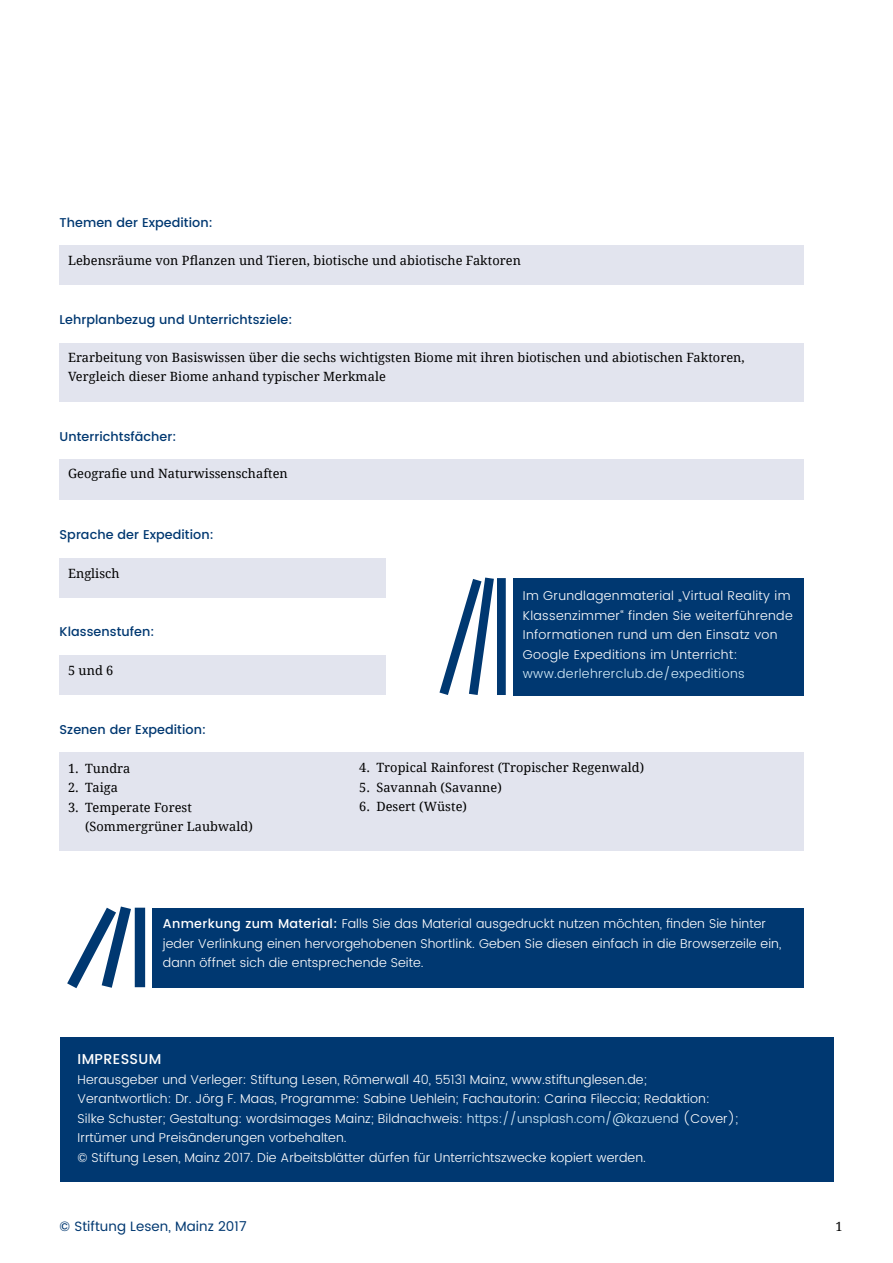
<style>
.page{position:relative;width:893px;height:1263px;background:#fff}
.page>*{position:absolute;margin:0;border:0;box-sizing:border-box;transform-origin:0 0}
.t1{font:500 14.25px "Poppins DE";letter-spacing:.025em;color:#fff}
.t2{font:13.5px "Poppins DE";letter-spacing:.005em;color:#003871}
.t3{font:300 12.75px/19.5px "Poppins DE";letter-spacing:.005em;color:#fff}
.t4{font:12.75px/19.5px "Droid Serif";letter-spacing:.005em;color:#000}
.t5{font:300 12.75px/19.5px "Poppins DE";letter-spacing:.025em;color:#fff}
.t6{font:500 12.75px "Poppins DE";letter-spacing:.005em;color:#003871}
.t7{font:300 12.75px "Poppins DE";letter-spacing:.025em;color:#d5edfa}
.s1{font-weight:500}
.s2{font-size:12.45px}
.s3{color:#d5edfa}
</style>
<div class="page">
<div style="left:60px;top:245px;width:744px;height:39px;background:#e2e4ee"></div>
<div style="left:60px;top:344px;width:744px;height:58px;background:#e2e4ee"></div>
<div style="left:60px;top:459px;width:744px;height:40px;background:#e2e4ee"></div>
<div style="left:60px;top:752px;width:744px;height:98px;background:#e2e4ee"></div>
<div style="left:60px;top:656px;width:326px;height:39px;background:#e2e4ee"></div>
<div style="left:60px;top:558px;width:326px;height:39px;background:#e2e4ee"></div>
<div style="left:60px;top:1037px;width:773px;height:145px;background:#003871"></div>
<div style="left:152px;top:908px;width:652px;height:79px;background:#003871"></div>
<div style="left:135px;top:908px;width:10px;height:79px;background:#003871"></div>
<svg style="left:67px;top:906px;width:72px;height:83px"></svg>
<div style="left:513px;top:578px;width:291px;height:117px;background:#003871"></div>
<div style="left:497px;top:578px;width:9px;height:117px;background:#003871"></div>
<svg style="left:439px;top:577px;width:60px;height:118px"></svg>
<p class="t6" style="left:60px;top:213px;width:155px">Themen der Expedition:</p>
<p class="t4" style="left:68px;top:250px;width:454px">Lebensräume von Pflanzen und Tieren, biotische und abiotische Faktoren</p>
<p class="t6" style="left:60px;top:310px;width:234px">Lehrplanbezug und Unterrichtsziele:</p>
<p class="t4" style="left:68px;top:347px;width:678px">Erarbeitung von Basiswissen über die sechs wichtigsten Biome mit ihren biotischen und abiotischen Faktoren,<br>Vergleich dieser Biome anhand typischer Merkmale</p>
<p class="t6" style="left:60px;top:427px;width:118px">Unterrichtsfächer:</p>
<p class="t4" style="left:68px;top:463px;width:221px">Geografie und Naturwissenschaften</p>
<p class="t6" style="left:60px;top:525px;width:156px">Sprache der Expedition:</p>
<p class="t4" style="left:68px;top:563px;width:53px">Englisch</p>
<p class="t6" style="left:60px;top:622px;width:96px">Klassenstufen:</p>
<p class="t4" style="left:68px;top:661px;width:47px">5 und 6</p>
<p class="t6" style="left:60px;top:720px;width:148px">Szenen der Expedition:</p>
<p class="t4" style="left:68px;top:758px;width:64px">1. Tundra</p>
<p class="t4" style="left:68px;top:777px;width:51px">2. Taiga</p>
<p class="t4" style="left:68px;top:797px;width:125px">3. Temperate Forest</p>
<p class="t4" style="left:85px;top:816px;width:169px">(Sommergrüner Laubwald)</p>
<p class="t5" style="left:523px;top:587px;width:271px">Im Grundlagenmaterial „Virtual Reality im Klassenzimmer“ finden Sie weiterführende Informationen rund um den Einsatz von Google Expeditions im Unterricht:</p>
<p class="t7" style="left:523px;top:665px;width:223px">www.derlehrerclub.de/expeditions</p>
<p class="t4" style="left:359px;top:758px;width:286px">4. Tropical Rainforest (Tropischer Regenwald)</p>
<p class="t4" style="left:359px;top:777px;width:144px">5. Savannah (Savanne)</p>
<p class="t4" style="left:359px;top:797px;width:109px">6. Desert (Wüste)</p>
<p class="t3" style="left:163px;top:915px;width:620px"><span class="s1">Anmerkung zum Material:</span> Falls Sie das Material ausgedruckt nutzen möchten, finden Sie hinter jeder Verlinkung einen hervorgehobenen Shortlink. Geben Sie diesen einfach in die Browserzeile ein, dann öffnet sich die entsprechende Seite.</p>
<p class="t1" style="left:78px;top:1048px;width:85px">IMPRESSUM</p>
<p class="t3" style="left:78px;top:1070px;width:571px">Herausgeber und Verleger: Stiftung Lesen, Römerwall 40, <span class="s2">55</span>131 Mainz, www.stiftunglesen.de;</p>
<p class="t3" style="left:78px;top:1089px;width:634px">Verantwortlich: Dr. Jörg F. Maas, Programme: Sabine Uehlein; Fachautorin: Carina Fileccia; Redaktion:</p>
<p class="t3" style="left:78px;top:1109px;width:662px">Silke Schuster; Gestaltung: wordsimages Mainz; Bildnachweis: <span class="s3">https://unsplash.com/@kazuend</span> (Cover);</p>
<p class="t3" style="left:78px;top:1128px;width:271px">Irrtümer und Preisänderungen vorbehalten.</p>
<p class="t3" style="left:78px;top:1148px;width:570px">© Stiftung Lesen, Mainz 201<span class="s2">7</span>. Die Arbeitsblätter dürfen für Unterrichtszwecke kopiert werden.</p>
<p class="t2" style="left:60px;top:1217px;width:189px">© Stiftung Lesen, Mainz 2017</p>
<p class="t4" style="left:835px;top:1217px;width:9px">1</p>
</div>
